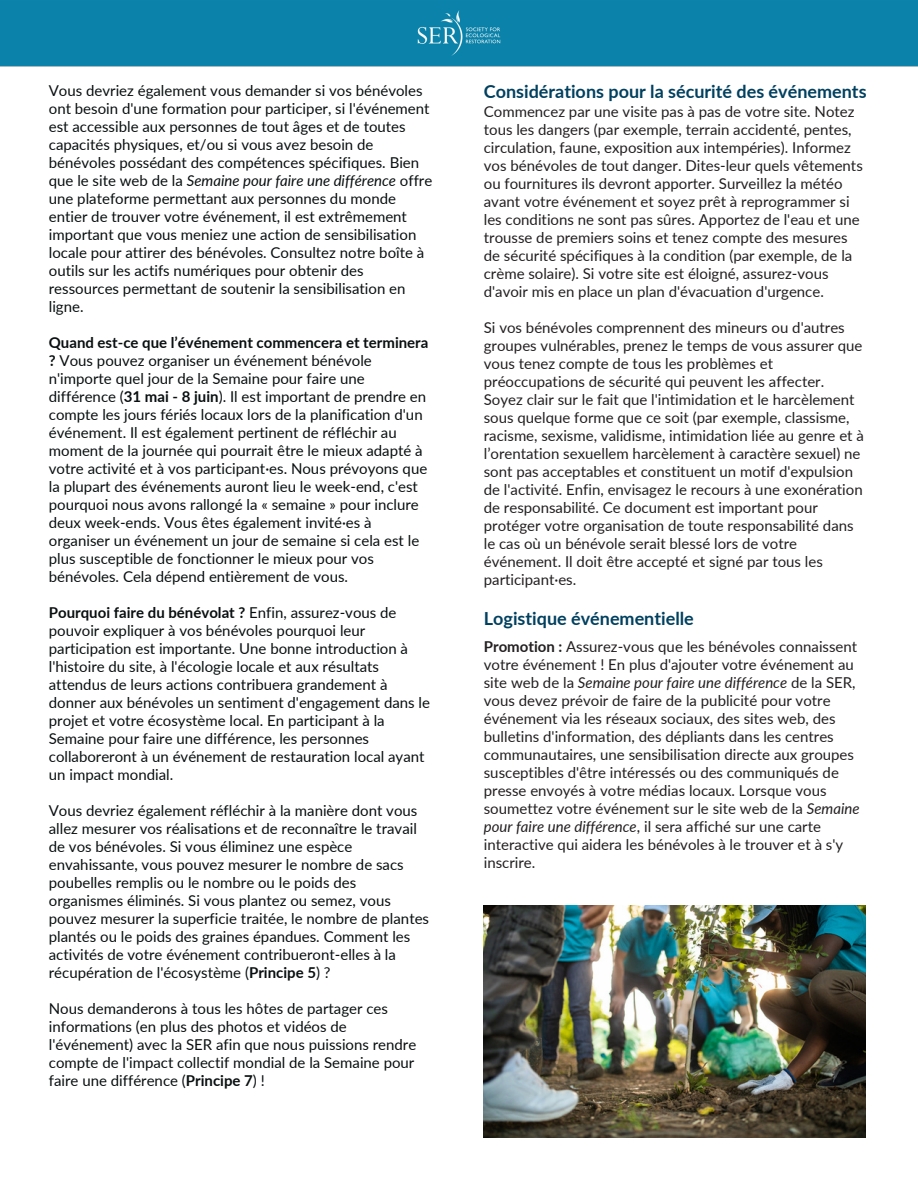
<style>
.page{position:relative;width:918px;height:1188px;background:#fff}
.page>*{position:absolute;margin:0;border:0;box-sizing:border-box;transform-origin:0 0}
.t1{font:700 18px "Lato";color:#00405f}
.t2{font:15px/18px "Lato";color:#090f10}
.t3{font:15px/18px "Lato";color:#231f20}
.s1{font-style:italic}
.s2{font-weight:700}
</style>
<div class="page">
<div style="left:0;top:0;width:918px;height:67px;background:#0a82aa"></div>
<img style="left:484px;top:906px;width:381px;height:231px">
<p class="t2" style="left:49px;top:81px;width:385px">Vous devriez également vous demander si vos bénévoles ont besoin d'une formation pour participer, si l'événement est accessible aux personnes de tout âges et de toutes capacités physiques, et/ou si vous avez besoin de bénévoles possédant des compétences spécifiques. Bien que le site web de la <span class="s1">Semaine pour faire une différence</span> offre une plateforme permettant aux personnes du monde entier de trouver votre événement, il est extrêmement important que vous meniez une action de sensibilisation locale pour attirer des bénévoles. Consultez notre boîte à outils sur les actifs numériques pour obtenir des ressources permettant de soutenir la sensibilisation en ligne.</p>
<p class="t2" style="left:49px;top:333px;width:381px"><span class="s2">Quand est-ce que l’événement commencera et terminera ?</span> Vous pouvez organiser un événement bénévole n'importe quel jour de la Semaine pour faire une différence (<span class="s2">31 mai - 8 juin</span>). Il est important de prendre en compte les jours fériés locaux lors de la planification d'un événement. Il est également pertinent de réfléchir au moment de la journée qui pourrait être le mieux adapté à votre activité et à vos participant·es. Nous prévoyons que la plupart des événements auront lieu le week-end, c'est pourquoi nous avons rallongé la « semaine » pour inclure deux week-ends. Vous êtes également invité·es à organiser un événement un jour de semaine si cela est le plus susceptible de fonctionner le mieux pour vos bénévoles. Cela dépend entièrement de vous.</p>
<p class="t2" style="left:49px;top:603px;width:383px"><span class="s2">Pourquoi faire du bénévolat ?</span> Enfin, assurez-vous de pouvoir expliquer à vos bénévoles pourquoi leur participation est importante. Une bonne introduction à l'histoire du site, à l'écologie locale et aux résultats attendus de leurs actions contribuera grandement à donner aux bénévoles un sentiment d'engagement dans le projet et votre écosystème local. En participant à la Semaine pour faire une différence, les personnes collaboreront à un événement de restauration local ayant un impact mondial.</p>
<p class="t2" style="left:49px;top:801px;width:382px">Vous devriez également réfléchir à la manière dont vous allez mesurer vos réalisations et de reconnaître le travail de vos bénévoles. Si vous éliminez une espèce envahissante, vous pouvez mesurer le nombre de sacs poubelles remplis ou le nombre ou le poids des organismes éliminés. Si vous plantez ou semez, vous pouvez mesurer la superficie traitée, le nombre de plantes plantés ou le poids des graines épandues. Comment les activités de votre événement contribueront-elles à la récupération de l'écosystème (<span class="s2">Principe 5</span>) ?</p>
<p class="t2" style="left:49px;top:999px;width:369px">Nous demanderons à tous les hôtes de partager ces informations (en plus des photos et vidéos de l'événement) avec la SER afin que nous puissions rendre compte de l'impact collectif mondial de la Semaine pour faire une différence (<span class="s2">Principe 7</span>) !</p>
<h1 class="t1" style="left:484px;top:80px;width:384px">Considérations pour la sécurité des événements</h1>
<h1 class="t3" style="left:484px;top:102px;width:381px">Commencez par une visite pas à pas de votre site. Notez tous les dangers (par exemple, terrain accidenté, pentes, circulation, faune, exposition aux intempéries). Informez vos bénévoles de tout danger. Dites-leur quels vêtements ou fournitures ils devront apporter. Surveillez la météo avant votre événement et soyez prêt à reprogrammer si les conditions ne sont pas sûres. Apportez de l'eau et une trousse de premiers soins et tenez compte des mesures de sécurité spécifiques à la condition (par exemple, de la crème solaire). Si votre site est éloigné, assurez-vous d'avoir mis en place un plan d'évacuation d'urgence.</h1>
<p class="t3" style="left:484px;top:318px;width:382px">Si vos bénévoles comprennent des mineurs ou d'autres groupes vulnérables, prenez le temps de vous assurer que vous tenez compte de tous les problèmes et préoccupations de sécurité qui peuvent les affecter.<br>Soyez clair sur le fait que l'intimidation et le harcèlement sous quelque forme que ce soit (par exemple, classisme, racisme, sexisme, validisme, intimidation liée au genre et à l’orentation sexuellem harcèlement à caractère sexuel) ne sont pas acceptables et constituent un motif d'expulsion de l'activité. Enfin, envisagez le recours à une exonération de responsabilité. Ce document est important pour protéger votre organisation de toute responsabilité dans le cas où un bénévole serait blessé lors de votre événement. Il doit être accepté et signé par tous les participant·es.</p>
<p class="t1" style="left:484px;top:607px;width:212px">Logistique événementielle</p>
<p class="t3" style="left:484px;top:637px;width:377px"><span class="s2">Promotion :</span> Assurez-vous que les bénévoles connaissent votre événement ! En plus d'ajouter votre événement au site web de la <span class="s1">Semaine pour faire une différence</span> de la SER, vous devez prévoir de faire de la publicité pour votre événement via les réseaux sociaux, des sites web, des bulletins d'information, des dépliants dans les centres communautaires, une sensibilisation directe aux groupes susceptibles d'être intéressés ou des communiqués de presse envoyés à votre médias locaux. Lorsque vous soumettez votre événement sur le site web de la <span class="s1">Semaine pour faire une différence</span>, il sera affiché sur une carte interactive qui aidera les bénévoles à le trouver et à s'y inscrire.</p>
</div>
